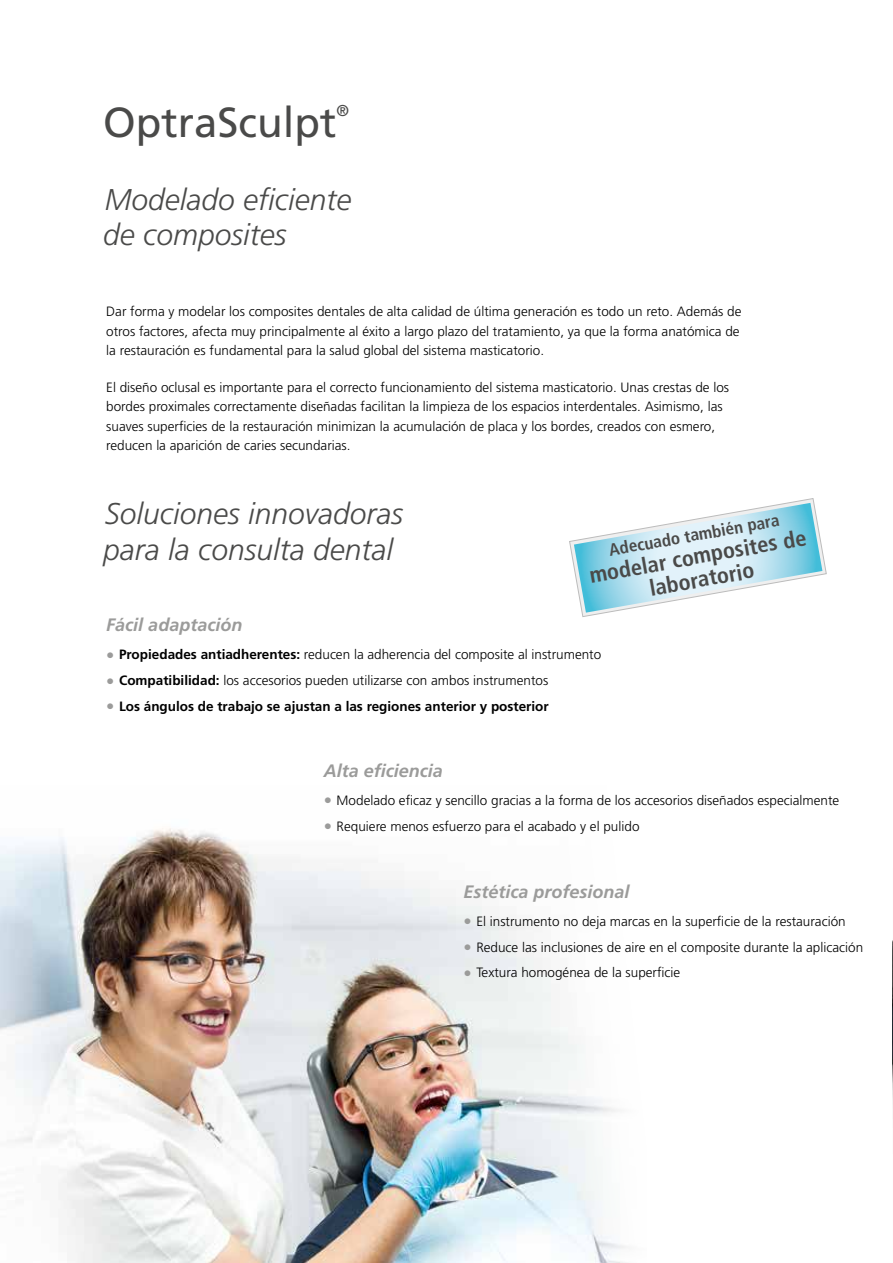
<style>
.page{position:relative;width:893px;height:1263px;background:#fff}
.page>*{position:absolute;margin:0;border:0;box-sizing:border-box;transform-origin:0 0}
.t1{font:42px "Frutiger";color:#4a4a49}
.t2{font:italic 300 30px/35.2px "Frutiger";color:#4a4a49}
.t3{font:700 condensed 22.5px/23.2px "Frutiger";color:#4a4a49;text-align:center}
.t4{font:italic 700 18px "Frutiger";color:#9b9b9a}
.t5{font:700 condensed 17.25px "Frutiger";color:#4a4a49}
.t6{font:15.75px "Frutiger";color:#4a4a49}
.t7{font:300 13.5px/19.5px "Frutiger";color:#000}
.t8{font:700 13.5px "Frutiger";color:#000}
.s1{font-size:16.5px;color:#9b9b9a}
.s2{font-weight:700}
.s3{font-weight:300;font-size:16.5px;color:#9b9b9a}
</style>
<div class="page">
<img style="left:892px;top:940px;width:1px;height:165px">
<img style="left:0;top:828px;width:626px;height:435px">
<svg style="left:569px;top:498px;width:258px;height:119px"></svg>
<h1 class="t1" style="left:103px;top:97px;width:235px">OptraSculpt</h1>
<p class="t6" style="left:336px;top:101px;width:14px">®</p>
<h2 class="t2" style="left:103px;top:182px;width:250px">Modelado eficiente de composites</h2>
<p class="t7" style="left:106px;top:302px;width:637px">Dar forma y modelar los composites dentales de alta calidad de última generación es todo un reto. Además de otros factores, afecta muy principalmente al éxito a largo plazo del tratamiento, ya que la forma anatómica de la restauración es fundamental para la salud global del sistema masticatorio.</p>
<p class="t7" style="left:106px;top:378px;width:624px">El diseño oclusal es importante para el correcto funcionamiento del sistema masticatorio. Unas crestas de los bordes proximales correctamente diseñadas facilitan la limpieza de los espacios interdentales. Asimismo, las suaves superficies de la restauración minimizan la acumulación de placa y los bordes, creados con esmero, reducen la aparición de caries secundarias.</p>
<h2 class="t2" style="left:103px;top:497px;width:302px">Soluciones innovadoras para la consulta dental</h2>
<p class="t5" style="left:607px;top:540px;width:174px;rotate:-10deg">Adecuado también para</p>
<h3 class="t3" style="left:588px;top:564px;width:221px;rotate:-10deg">modelar composites de laboratorio</h3>
<h3 class="t4" style="left:106px;top:614px;width:138px">Fácil adaptación</h3>
<p class="t7" style="left:106px;top:645px;width:496px"><span class="s1">•</span> <span class="s2">Propiedades antiadherentes:</span> reducen la adherencia del composite al instrumento</p>
<p class="t7" style="left:106px;top:671px;width:443px"><span class="s1">•</span> <span class="s2">Compatibilidad:</span> los accesorios pueden utilizarse con ambos instrumentos</p>
<p class="t8" style="left:106px;top:698px;width:444px"><span class="s3">•</span> Los ángulos de trabajo se ajustan a las regiones anterior y posterior</p>
<h3 class="t4" style="left:324px;top:760px;width:121px">Alta eficiencia</h3>
<p class="t7" style="left:324px;top:790px;width:517px"><span class="s1">•</span> Modelado eficaz y sencillo gracias a la forma de los accesorios diseñados especialmente</p>
<p class="t7" style="left:324px;top:816px;width:317px"><span class="s1">•</span> Requiere menos esfuerzo para el acabado y el pulido</p>
<h3 class="t4" style="left:463px;top:881px;width:168px">Estética profesional</h3>
<p class="t7" style="left:463px;top:911px;width:384px"><span class="s1">•</span> El instrumento no deja marcas en la superficie de la restauración</p>
<p class="t7" style="left:463px;top:937px;width:401px"><span class="s1">•</span> Reduce las inclusiones de aire en el composite durante la aplicación</p>
<p class="t7" style="left:463px;top:963px;width:218px"><span class="s1">•</span> Textura homogénea de la superficie</p>
</div>
